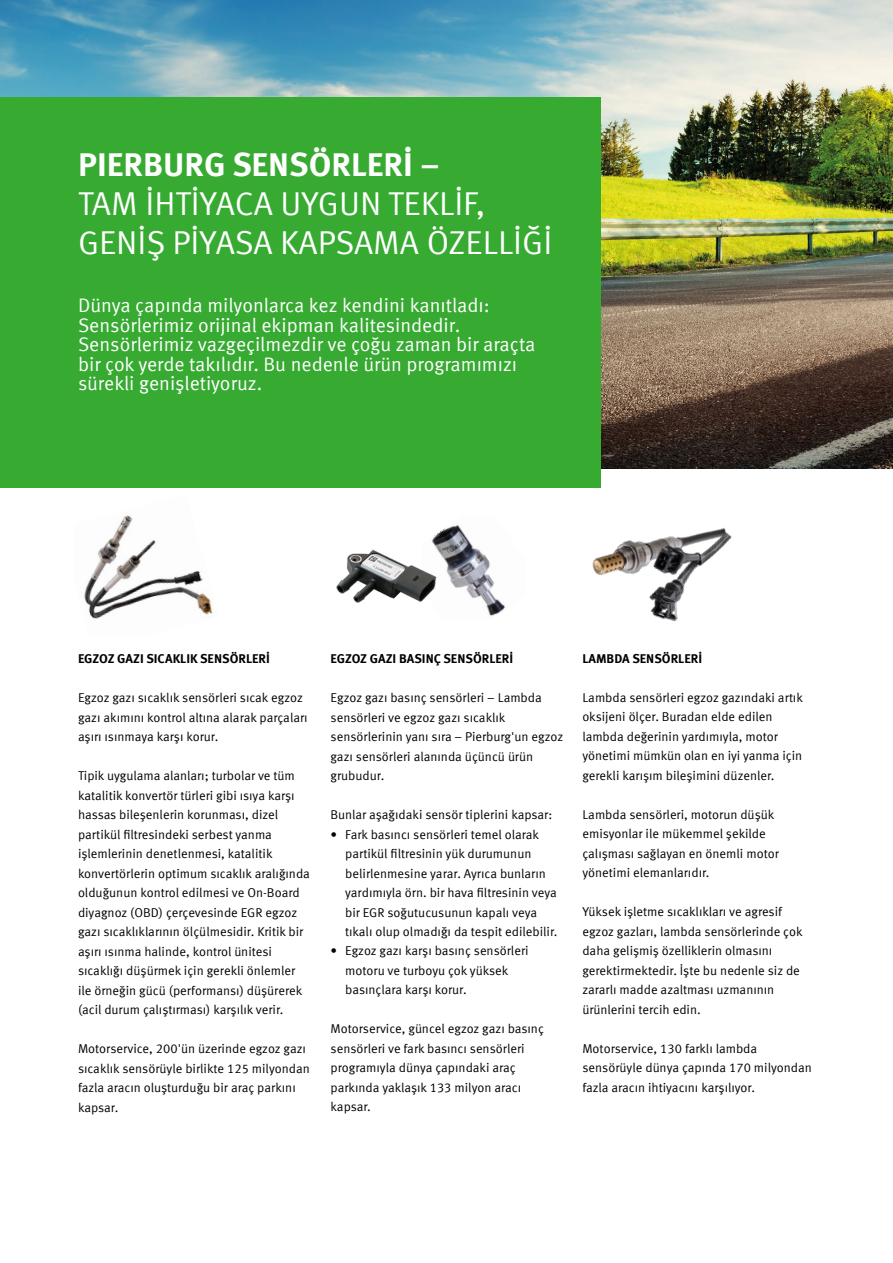
<style>
.page{position:relative;width:893px;height:1263px;background:#fff}
.page>*{position:absolute;margin:0;border:0;box-sizing:border-box;transform-origin:0 0}
.t1{font:33px/39px "Meta Offc Pro Norm";color:#fff}
.t2{font:700 33px "Meta Offc Pro";color:#fff}
.t3{font:19.5px/19.5px "Meta Offc Pro Norm";color:#fff}
.t4{font:12.75px/19.5px "Meta Offc Pro Norm";color:#000}
.t5{font:700 12.75px "Meta Offc Pro";color:#000}
</style>
<div class="page">
<img style="left:0;top:0;width:893px;height:468px">
<div style="left:0;top:97px;width:600px;height:390px;background:#37aa32"></div>
<img style="left:84px;top:515px;width:129px;height:104px">
<img style="left:432px;top:525px;width:73px;height:91px">
<img style="left:336px;top:549px;width:100px;height:55px">
<img style="left:592px;top:527px;width:140px;height:95px">
<h1 class="t2" style="left:78px;top:138px;width:363px">PIERBURG SENSÖRLERI –</h1>
<h1 class="t1" style="left:78px;top:181px;width:476px">TAM IHTIYACA UYGUN TEKLIF,<br>GENIŞ PIYASA KAPSAMA ÖZELLIĞI</h1>
<p class="t3" style="left:78px;top:294px;width:459px">Dünya çapında milyonlarca kez kendini kanıtladı:<br>Sensörlerimiz orijinal ekipman kalitesindedir.<br>Sensörlerimiz vazgeçilmezdir ve çoğu zaman bir araçta bir çok yerde takılıdır. Bu nedenle ürün programımızı sürekli genişletiyoruz.</p>
<p class="t5" style="left:78px;top:649px;width:193px">EGZOZ GAZI SICAKLIK SENSÖRLERI</p>
<p class="t4" style="left:78px;top:687px;width:231px">Egzoz gazı sıcaklık sensörleri sıcak egzoz gazı akımını kontrol altına alarak parçaları aşırı ısınmaya karşı korur.</p>
<p class="t4" style="left:78px;top:765px;width:234px">Tipik uygulama alanları; turbolar ve tüm katalitik konvertör türleri gibi ısıya karşı hassas bileşenlerin korunması, dizel partikül filtresindeki serbest yanma işlemlerinin denetlenmesi, katalitik konvertörlerin optimum sıcaklık aralığında olduğunun kontrol edilmesi ve On-Board diyagnoz (OBD) çerçevesinde EGR egzoz gazı sıcaklıklarının ölçülmesidir. Kritik bir aşırı ısınma halinde, kontrol ünitesi sıcaklığı düşürmek için gerekli önlemler ile örneğin gücü (performansı) düşürerek (acil durum çalıştırması) karşılık verir.</p>
<p class="t4" style="left:78px;top:1038px;width:233px">Motorservice, 200'ün üzerinde egzoz gazı sıcaklık sensörüyle birlikte 125 milyondan fazla aracın oluşturduğu bir araç parkını kapsar.</p>
<p class="t5" style="left:331px;top:649px;width:184px">EGZOZ GAZI BASINÇ SENSÖRLERI</p>
<p class="t4" style="left:331px;top:687px;width:234px">Egzoz gazı basınç sensörleri – Lambda sensörleri ve egzoz gazı sıcaklık sensörlerinin yanı sıra – Pierburg'un egzoz gazı sensörleri alanında üçüncü ürün grubudur.</p>
<p class="t4" style="left:331px;top:804px;width:223px">Bunlar aşağıdaki sensör tiplerini kapsar:</p>
<p class="t4" style="left:345px;top:823px;width:214px;text-indent:-15px">• Fark basıncı sensörleri temel olarak partikül filtresinin yük durumunun belirlenmesine yarar. Ayrıca bunların yardımıyla örn. bir hava filtresinin veya bir EGR soğutucusunun kapalı veya tıkalı olup olmadığı da tespit edilebilir.</p>
<p class="t4" style="left:345px;top:940px;width:185px;text-indent:-15px">• Egzoz gazı karşı basınç sensörleri motoru ve turboyu çok yüksek basınçlara karşı korur.</p>
<p class="t4" style="left:331px;top:1018px;width:215px">Motorservice, güncel egzoz gazı basınç sensörleri ve fark basıncı sensörleri programıyla dünya çapındaki araç parkında yaklaşık 133 milyon aracı kapsar.</p>
<p class="t5" style="left:582px;top:648px;width:121px">LAMBDA SENSÖRLERI</p>
<p class="t4" style="left:582px;top:687px;width:222px">Lambda sensörleri egzoz gazındaki artık oksijeni ölçer. Buradan elde edilen lambda değerinin yardımıyla, motor yönetimi mümkün olan en iyi yanma için gerekli karışım bileşimini düzenler.</p>
<p class="t4" style="left:582px;top:804px;width:198px">Lambda sensörleri, motorun düşük emisyonlar ile mükemmel şekilde çalışması sağlayan en önemli motor yönetimi elemanlarıdır.</p>
<p class="t4" style="left:582px;top:901px;width:222px">Yüksek işletme sıcaklıkları ve agresif egzoz gazları, lambda sensörlerinde çok daha gelişmiş özelliklerin olmasını gerektirmektedir. İşte bu nedenle siz de zararlı madde azaltması uzmanının ürünlerini tercih edin.</p>
<p class="t4" style="left:582px;top:1038px;width:231px">Motorservice, 130 farklı lambda sensörüyle dünya çapında 170 milyondan fazla aracın ihtiyacını karşılıyor.</p>
</div>
